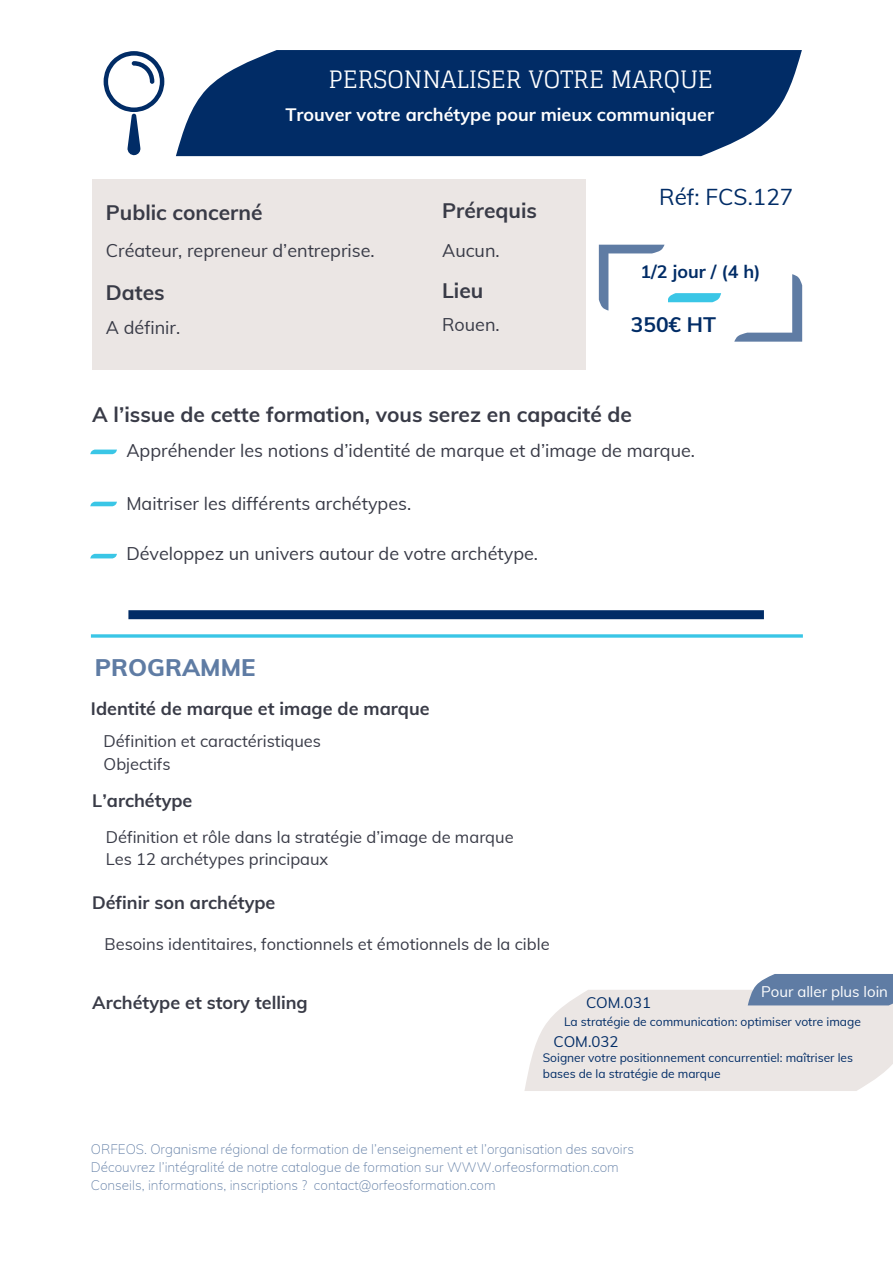
<style>
.page{position:relative;width:893px;height:1264px;background:#fff}
.page>*{position:absolute;margin:0;border:0;box-sizing:border-box;transform-origin:0 0}
.t1{font:24px "Glegoo";color:#fff}
.t2{font:800 24px "Muli";color:#5f7ca4}
.t3{font:22.5px "Muli";color:#012c66}
.t4{font:700 21px "Muli";color:#393b47}
.t5{font:700 21px "Muli";color:#012c66}
.t6{font:18px "Muli";color:#393b47}
.t7{font:700 18px "Muli";color:#393b47}
.t8{font:700 18px "Muli";color:#fff}
.t9{font:700 18px "Muli";color:#012c66}
.t10{font:16.5px/22.5px "Muli";color:#393b47}
.t11{font:15px "Muli";color:#fff}
.t12{font:15px "Muli";color:#012c66}
.t13{font:200 13.5px/18px "Muli";color:#5f7ca4}
.t14{font:12px/16px "Muli";color:#012c66}
</style>
<div class="page">
<svg style="left:176px;top:50px;width:625px;height:106px;background:#183f74"></svg>
<div style="left:128px;top:610px;width:635px;height:9px;background:#012c66"></div>
<hr style="left:91px;top:634px;width:711px;height:3px;background:#3ac6e6">
<svg style="left:91px;top:449px;width:26px;height:5px"></svg>
<svg style="left:91px;top:501px;width:26px;height:5px"></svg>
<svg style="left:91px;top:554px;width:26px;height:4px"></svg>
<svg style="left:734px;top:274px;width:68px;height:67px"></svg>
<div style="left:92px;top:180px;width:493px;height:190px;background:#ebe6e4"></div>
<svg style="left:598px;top:245px;width:123px;height:65px"></svg>
<svg style="left:104px;top:51px;width:60px;height:105px"></svg>
<svg style="left:525px;top:974px;width:367px;height:116px;background:#dfdee1"></svg>
<h1 class="t1" style="left:328px;top:65px;width:386px">PERSONNALISER VOTRE MARQUE</h1>
<h3 class="t8" style="left:285px;top:103px;width:430px">Trouver votre archétype pour mieux communiquer</h3>
<h3 class="t4" style="left:106px;top:199px;width:158px">Public concerné</h3>
<h3 class="t6" style="left:106px;top:239px;width:270px">Créateur, repreneur d’entreprise.</h3>
<h3 class="t4" style="left:106px;top:279px;width:60px">Dates</h3>
<h3 class="t6" style="left:106px;top:316px;width:76px">A définir.</h3>
<h3 class="t4" style="left:442px;top:196px;width:96px">Prérequis</h3>
<h3 class="t6" style="left:442px;top:239px;width:59px">Aucun.</h3>
<h3 class="t4" style="left:442px;top:277px;width:43px">Lieu</h3>
<h3 class="t6" style="left:442px;top:313px;width:59px">Rouen.</h3>
<h2 class="t3" style="left:659px;top:182px;width:136px">Réf: FCS.127</h2>
<h3 class="t9" style="left:640px;top:260px;width:122px">1/2 jour / (4 h)</h3>
<h3 class="t5" style="left:630px;top:311px;width:87px">350€ HT</h3>
<h3 class="t4" style="left:92px;top:400px;width:541px">A l’issue de cette formation, vous serez en capacité de</h3>
<h3 class="t6" style="left:126px;top:439px;width:570px">Appréhender les notions d’identité de marque et d’image de marque.</h3>
<h3 class="t6" style="left:126px;top:491px;width:286px">Maitriser les différents archétypes.</h3>
<h3 class="t6" style="left:126px;top:541px;width:413px">Développez un univers autour de votre archétype.</h3>
<h1 class="t2" style="left:95px;top:652px;width:162px">PROGRAMME</h1>
<h3 class="t7" style="left:91px;top:696px;width:340px">Identité de marque et image de marque</h3>
<p class="t10" style="left:104px;top:729px;width:219px">Définition et caractéristiques<br>Objectifs</p>
<h3 class="t7" style="left:92px;top:788px;width:102px">L’archétype</h3>
<p class="t10" style="left:106px;top:825px;width:409px">Définition et rôle dans la stratégie d’image de marque<br>Les 12 archétypes principaux</p>
<h3 class="t7" style="left:92px;top:890px;width:185px">Définir son archétype</h3>
<p class="t10" style="left:104px;top:932px;width:446px">Besoins identitaires, fonctionnels et émotionnels de la cible</p>
<h3 class="t7" style="left:92px;top:990px;width:217px">Archétype et story telling</h3>
<p class="t11" style="left:761px;top:982px;width:128px">Pour aller plus loin</p>
<p class="t12" style="left:586px;top:992px;width:66px">COM.031</p>
<p class="t12" style="left:553px;top:1031px;width:66px">COM.032</p>
<p class="t14" style="left:564px;top:1013px;width:298px">La stratégie de communication: optimiser votre image</p>
<p class="t14" style="left:542px;top:1049px;width:312px">Soigner votre positionnement concurrentiel: maîtriser les bases de la stratégie de marque</p>
<p class="t13" style="left:91px;top:1140px;width:544px">ORFEOS. Organisme régional de formation de l’enseignement et l’organisation des savoirs<br>Découvrez l’intégralité de notre catalogue de formation sur WWW.orfeosformation.com<br>Conseils, informations, inscriptions ? contact@orfeosformation.com</p>
</div>
